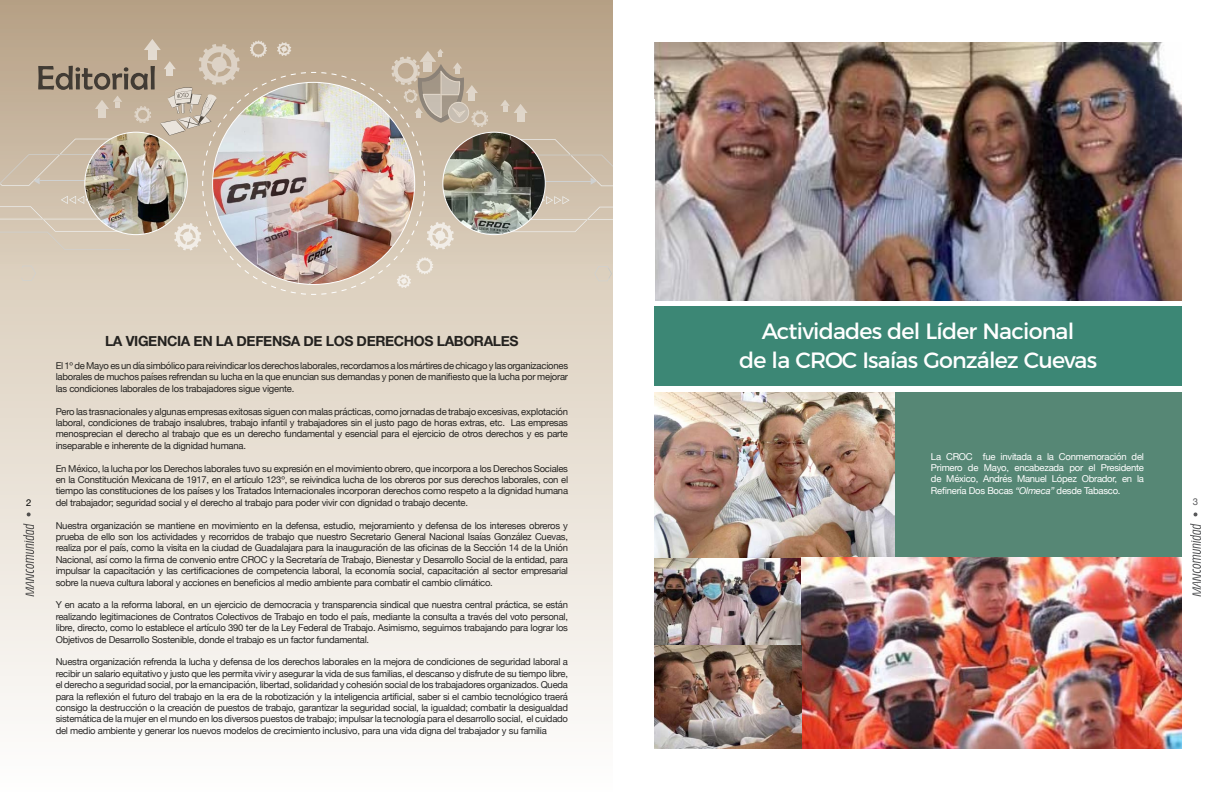
<style>
.page{position:relative;width:1224px;height:792px;background:#fff}
.page>*{position:absolute;margin:0;border:0;box-sizing:border-box;transform-origin:0 0}
.t1{font:22.1px/29px "Montserrat";letter-spacing:-.035em;color:#fff;text-align:center}
.t2{font:700 14px "Helvetica Neue";letter-spacing:-.025em;color:#000}
.t3{font:9.5px/11.4px "Helvetica Neue";letter-spacing:-.025em;color:#000;text-align:justify}
.t4{font:9.5px/11.4px "Helvetica Neue";letter-spacing:-.025em;color:#fff;text-align:justify}
.t5{font:9.5px "Helvetica Neue";color:#58595b}
.s1{font-style:italic}
</style>
<div class="page">
<div style="left:0;top:0;width:613px;height:792px;background:linear-gradient(to bottom,#beaa8f,#fff)"></div>
<svg style="left:513px;top:139px;width:100px;height:93px;background:#d0c1ae"></svg>
<hr style="left:505px;top:181px;width:86px;height:1px;background:#cfd1d1">
<svg style="left:594px;top:266px;width:18px;height:15px"></svg>
<div style="left:655px;top:307px;width:527px;height:79px;background:#3c8775"></div>
<img style="left:655px;top:43px;width:527px;height:258px">
<div style="left:894px;top:392px;width:288px;height:165px;background:#568775"></div>
<img style="left:655px;top:557px;width:527px;height:191px">
<img style="left:655px;top:392px;width:240px;height:165px">
<img style="left:310px;top:71px;width:116px;height:224px">
<div style="left:517px;top:113px;width:7px;height:8px;background:#e0d6ca"></div>
<svg style="left:500px;top:100px;width:28px;height:13px"></svg>
<svg style="left:318px;top:49px;width:170px;height:128px;background:#c9b7a8"></svg>
<img style="left:443px;top:132px;width:102px;height:103px;border-radius:51px">
<img style="left:320px;top:187px;width:134px;height:108px">
<img style="left:0;top:39px;width:310px;height:256px">
<svg style="left:27px;top:513px;width:4px;height:3px"></svg>
<svg style="left:23px;top:524px;width:11px;height:73px"></svg>
<svg style="left:1190px;top:524px;width:11px;height:73px"></svg>
<h1 class="t1" style="left:739px;top:315px;width:359px">Actividades del Líder Nacional<br>de la CROC Isaías González Cuevas</h1>
<h2 class="t2" style="left:105px;top:330px;width:415px">LA VIGENCIA EN LA DEFENSA DE LOS DERECHOS LABORALES</h2>
<p class="t3" style="left:56px;top:360px;width:514px">El 1º de Mayo es un día simbólico para reivindicar los derechos laborales, recordamos a los mártires de chicago y las organizaciones laborales de muchos países refrendan su lucha en la que enuncian sus demandas y ponen de manifiesto que la lucha por mejorar las condiciones laborales de los trabajadores sigue vigente.</p>
<p class="t3" style="left:56px;top:406px;width:514px">Pero las trasnacionales y algunas empresas exitosas siguen con malas prácticas, como jornadas de trabajo excesivas, explotación laboral, condiciones de trabajo insalubres, trabajo infantil y trabajadores sin el justo pago de horas extras, etc. Las empresas menosprecian el derecho al trabajo que es un derecho fundamental y esencial para el ejercicio de otros derechos y es parte inseparable e inherente de la dignidad humana.</p>
<p class="t3" style="left:56px;top:463px;width:514px">En México, la lucha por los Derechos laborales tuvo su expresión en el movimiento obrero, que incorpora a los Derechos Sociales en la Constitución Mexicana de 1917, en el artículo 123º, se reivindica lucha de los obreros por sus derechos laborales, con el tiempo las constituciones de los países y los Tratados Internacionales incorporan derechos como respeto a la dignidad humana del trabajador; seguridad social y el derecho al trabajo para poder vivir con dignidad o trabajo decente.</p>
<p class="t3" style="left:56px;top:520px;width:514px">Nuestra organización se mantiene en movimiento en la defensa, estudio, mejoramiento y defensa de los intereses obreros y prueba de ello son los actividades y recorridos de trabajo que nuestro Secretario General Nacional Isaías González Cuevas, realiza por el país, como la visita en la ciudad de Guadalajara para la inauguración de las oficinas de la Sección 14 de la Unión Nacional, así como la firma de convenio entre CROC y la Secretaría de Trabajo, Bienestar y Desarrollo Social de la entidad, para impulsar la capacitación y las certificaciones de competencia laboral, la economía social, capacitación al sector empresarial sobre la nueva cultura laboral y acciones en beneficios al medio ambiente para combatir el cambio climático.</p>
<p class="t3" style="left:56px;top:600px;width:514px">Y en acato a la reforma laboral, en un ejercicio de democracia y transparencia sindical que nuestra central práctica, se están realizando legitimaciones de Contratos Colectivos de Trabajo en todo el país, mediante la consulta a través del voto personal, libre, directo, como lo establece el artículo 390 ter de la Ley Federal de Trabajo. Asimismo, seguimos trabajando para lograr los Objetivos de Desarrollo Sostenible, donde el trabajo es un factor fundamental.</p>
<p class="t3" style="left:56px;top:657px;width:514px">Nuestra organización refrenda la lucha y defensa de los derechos laborales en la mejora de condiciones de seguridad laboral a recibir un salario equitativo y justo que les permita vivir y asegurar la vida de sus familias, el descanso y disfrute de su tiempo libre, el derecho a seguridad social, por la emancipación, libertad, solidaridad y cohesión social de los trabajadores organizados. Queda para la reflexión el futuro del trabajo en la era de la robotización y la inteligencia artificial, saber si el cambio tecnológico traerá consigo la destrucción o la creación de puestos de trabajo, garantizar la seguridad social, la igualdad; combatir la desigualdad sistemática de la mujer en el mundo en los diversos puestos de trabajo; impulsar la tecnología para el desarrollo social, el cuidado del medio ambiente y generar los nuevos modelos de crecimiento inclusivo, para una vida digna del trabajador y su familia</p>
<p class="t4" style="left:931px;top:451px;width:215px">La CROC fue invitada a la Conmemoración del Primero de Mayo, encabezada por el Presidente de México, Andrés Manuel López Obrador, en la Refinería Dos Bocas <span class="s1">“Olmeca”</span> desde Tabasco.</p>
<p class="t3" style="left:26px;top:498px;width:7px">2</p>
<p class="t5" style="left:1193px;top:495px;width:7px">3</p>
</div>
